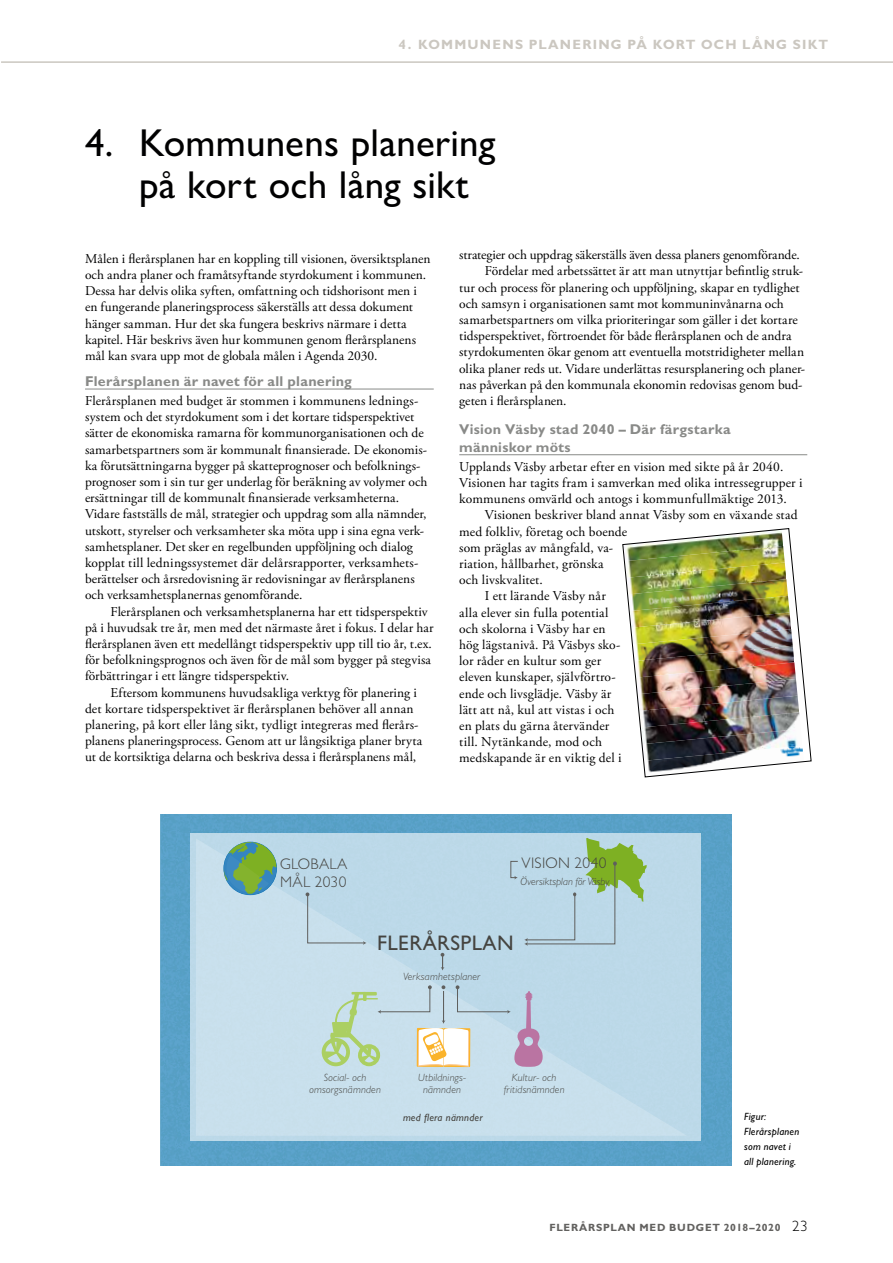
<style>
.page{position:relative;width:893px;height:1263px;background:#fff}
.page>*{position:absolute;margin:0;border:0;box-sizing:border-box;transform-origin:0 0}
.t1{font:500 39px/42px "Gill Sans MT Pro";letter-spacing:.005em;color:#000001}
.t2{font:500 21.15px "Gill Sans MT Pro";letter-spacing:.02em;color:#454440}
.t3{font:300 15.3px/18.5px "Gill Sans MT Pro";letter-spacing:.02em;color:#454440}
.t4{font:700 14.25px/17.1px "Gill Sans MT Pro";letter-spacing:.02em;color:#898a88}
.t5{font:13.5px/16.2px "Adobe Garamond Pro";letter-spacing:.005em;color:#000001}
.t6{font:700 13.5px "Gill Sans MT Pro";letter-spacing:.09em;color:#cbc7c0}
.t7{font:italic 300 10.5px/11.9px "Gill Sans MT Pro";letter-spacing:.02em;color:#454440;text-align:center}
.t8{font:italic 500 10.5px/15px "Gill Sans MT Pro";letter-spacing:.02em;color:#000001}
.t9{font:700 10.5px "Gill Sans MT Pro";letter-spacing:.065em;color:#62615f}
.t10{font:italic 300 10.5px "Gill Sans MT Pro";color:#454440}
.t11{font:italic 500 10.5px "Gill Sans MT Pro";letter-spacing:.02em;color:#454440}
.s1{font-weight:300;font-size:15px;color:#000001}
</style>
<div class="page">
<hr style="left:1px;top:61px;width:892px;height:2px;background:#cbc7c0">
<div style="left:160px;top:814px;width:571px;height:351px;background:#58a1c8"></div>
<div style="left:190px;top:833px;width:511px;height:308px;background:#bcd9e8"></div>
<svg style="left:196px;top:839px;width:488px;height:297px;fill:#c7dfeb"></svg>
<svg style="left:224px;top:842px;width:53px;height:52px"></svg>
<div style="left:322px;top:1038px;width:28px;height:28px;border:4px solid #abcf62;border-radius:50%"></div>
<svg style="left:510px;top:861px;width:8px;height:18px"></svg>
<svg style="left:306px;top:892px;width:61px;height:53px"></svg>
<svg style="left:441px;top:953px;width:3px;height:17px"></svg>
<svg style="left:524px;top:838px;width:123px;height:108px"></svg>
<svg style="left:324px;top:985px;width:219px;height:82px"></svg>
<hr style="left:85px;top:389px;width:349px;height:1px;background:#898a88">
<hr style="left:459px;top:454px;width:348px;height:1px;background:#898a88">
<img style="left:622px;top:528px;width:189px;height:249px">
<p class="t6" style="left:399px;top:36px;width:431px">4. KOMMUNENS PLANERING PÅ KORT OCH LÅNG SIKT</p>
<h1 class="t1" style="left:139px;top:121px;width:358px;text-indent:-54px">4. Kommunens planering på kort och lång sikt</h1>
<p class="t5" style="left:85px;top:251px;width:347px">Målen i flerårsplanen har en koppling till visionen, översiktsplanen och andra planer och framåtsyftande styrdokument i kommunen.<br>Dessa har delvis olika syften, omfattning och tidshorisont men i en fungerande planeringsprocess säkerställs att dessa dokument hänger samman. Hur det ska fungera beskrivs närmare i detta kapitel. Här beskrivs även hur kommunen genom flerårsplanens mål kan svara upp mot de globala målen i Agenda 2030.</p>
<p class="t4" style="left:85px;top:372px;width:268px">Flerårsplanen är navet för all planering</p>
<p class="t5" style="left:85px;top:393px;width:344px">Flerårsplanen med budget är stommen i kommunens lednings&shy;system och det styrdokument som i det kortare tidsperspektivet sätter de ekonomiska ramarna för kommunorganisationen och de samarbetspartners som är kommunalt finansierade. De ekonomis&shy;ka förutsättningarna bygger på skatteprognoser och befolknings&shy;prognoser som i sin tur ger underlag för beräkning av volymer och ersättningar till de kommunalt finansierade verksamheterna.<br>Vidare fastställs de mål, strategier och uppdrag som alla nämnder, utskott, styrelser och verksamheter ska möta upp i sina egna verk&shy;samhetsplaner. Det sker en regelbunden uppföljning och dialog kopplat till ledningssystemet där delårsrapporter, verksamhets&shy;berättelser och årsredovisning är redovisningar av flerårsplanens och verksamhetsplanernas genomförande.</p>
<p class="t5" style="left:85px;top:604px;width:350px;text-indent:26px">Flerårsplanen och verksamhetsplanerna har ett tidsperspektiv på i huvudsak tre år, men med det närmaste året i fokus. I delar har flerårsplanen även ett medellångt tidsperspektiv upp till tio år, t.ex. för befolkningsprognos och även för de mål som bygger på stegvisa förbättringar i ett längre tidsperspektiv.</p>
<p class="t5" style="left:85px;top:685px;width:339px;text-indent:26px">Eftersom kommunens huvudsakliga verktyg för planering i det kortare tidsperspektivet är flerårsplanen behöver all annan planering, på kort eller lång sikt, tydligt integreras med flerårs&shy;planens planeringsprocess. Genom att ur långsiktiga planer bryta ut de kortsiktiga delarna och beskriva dessa i flerårsplanens mål,</p>
<p class="t5" style="left:459px;top:247px;width:342px">strategier och uppdrag säkerställs även dessa planers genomförande.</p>
<p class="t5" style="left:485px;top:264px;width:320px">Fördelar med arbetssättet är att man utnyttjar befintlig struk-</p>
<p class="t5" style="left:459px;top:280px;width:342px">tur och process för planering och uppföljning, skapar en tydlighet</p>
<p class="t5" style="left:459px;top:296px;width:326px">och samsyn i organisationen samt mot kommuninvånarna och</p>
<p class="t5" style="left:459px;top:312px;width:340px">samarbetspartners om vilka prioriteringar som gäller i det kortare</p>
<p class="t5" style="left:459px;top:328px;width:334px">tidsperspektivet, förtroendet för både flerårsplanen och de andra</p>
<p class="t5" style="left:459px;top:345px;width:346px">styrdokumenten ökar genom att eventuella motstridigheter mellan</p>
<p class="t5" style="left:459px;top:361px;width:347px">olika planer reds ut. Vidare underlättas resursplanering och planer-</p>
<p class="t5" style="left:459px;top:377px;width:345px">nas påverkan på den kommunala ekonomin redovisas genom bud-</p>
<p class="t5" style="left:459px;top:393px;width:109px">geten i flerårsplanen.</p>
<p class="t4" style="left:459px;top:421px;width:273px">Vision Väsby stad 2040 – Där färgstarka människor möts</p>
<p class="t5" style="left:459px;top:459px;width:345px">Upplands Väsby arbetar efter en vision med sikte på år 2040.<br>Visionen har tagits fram i samverkan med olika intressegrupper i kommunens omvärld och antogs i kommunfullmäktige 2013.</p>
<p class="t5" style="left:485px;top:507px;width:314px">Visionen beskriver bland annat Väsby som en växande stad</p>
<p class="t5" style="left:459px;top:524px;width:170px">med folkliv, företag och boende</p>
<p class="t5" style="left:459px;top:540px;width:155px">som präglas av mångfald, va-</p>
<p class="t5" style="left:459px;top:556px;width:146px">riation, hållbarhet, grönska</p>
<p class="t5" style="left:459px;top:572px;width:85px">och livskvalitet.</p>
<p class="t5" style="left:485px;top:588px;width:123px">I ett lärande Väsby når</p>
<p class="t5" style="left:459px;top:605px;width:151px">alla elever sin fulla potential</p>
<p class="t5" style="left:459px;top:621px;width:148px">och skolorna i Väsby har en</p>
<p class="t5" style="left:459px;top:637px;width:163px">hög lägstanivå. På Väsbys sko-</p>
<p class="t5" style="left:459px;top:653px;width:143px">lor råder en kultur som ger</p>
<p class="t5" style="left:459px;top:669px;width:158px">eleven kunskaper, självförtro-</p>
<p class="t5" style="left:459px;top:686px;width:154px">ende och livsglädje. Väsby är</p>
<p class="t5" style="left:459px;top:702px;width:157px">lätt att nå, kul att vistas i och</p>
<p class="t5" style="left:459px;top:718px;width:151px">en plats du gärna återvänder</p>
<p class="t5" style="left:459px;top:734px;width:144px">till. Nytänkande, mod och</p>
<p class="t5" style="left:459px;top:750px;width:164px">medskapande är en viktig del i</p>
<p class="t3" style="left:280px;top:854px;width:69px">GLOBALA<br>MÅL 2030</p>
<p class="t3" style="left:522px;top:853px;width:86px">VISION 2040</p>
<p class="t10" style="left:521px;top:875px;width:90px">Översiktsplan för Väsby</p>
<h2 class="t2" style="left:377px;top:930px;width:138px">FLERÅRSPLAN</h2>
<p class="t7" style="left:403px;top:970px;width:79px">Verksamhetsplaner</p>
<p class="t7" style="left:309px;top:1071px;width:73px">Social- och omsorgsnämnden</p>
<p class="t7" style="left:504px;top:1071px;width:62px">Kultur- och fritidsnämnden</p>
<p class="t7" style="left:418px;top:1071px;width:49px">Utbildnings&shy;nämnden</p>
<p class="t11" style="left:403px;top:1111px;width:81px">med flera nämnder</p>
<p class="t8" style="left:744px;top:1109px;width:57px">Figur:<br>Flerårsplanen som navet i all planering.</p>
<p class="t9" style="left:549px;top:1221px;width:260px">FLERÅRSPLAN MED BUDGET 2018–2020 <span class="s1">23</span></p>
</div>
